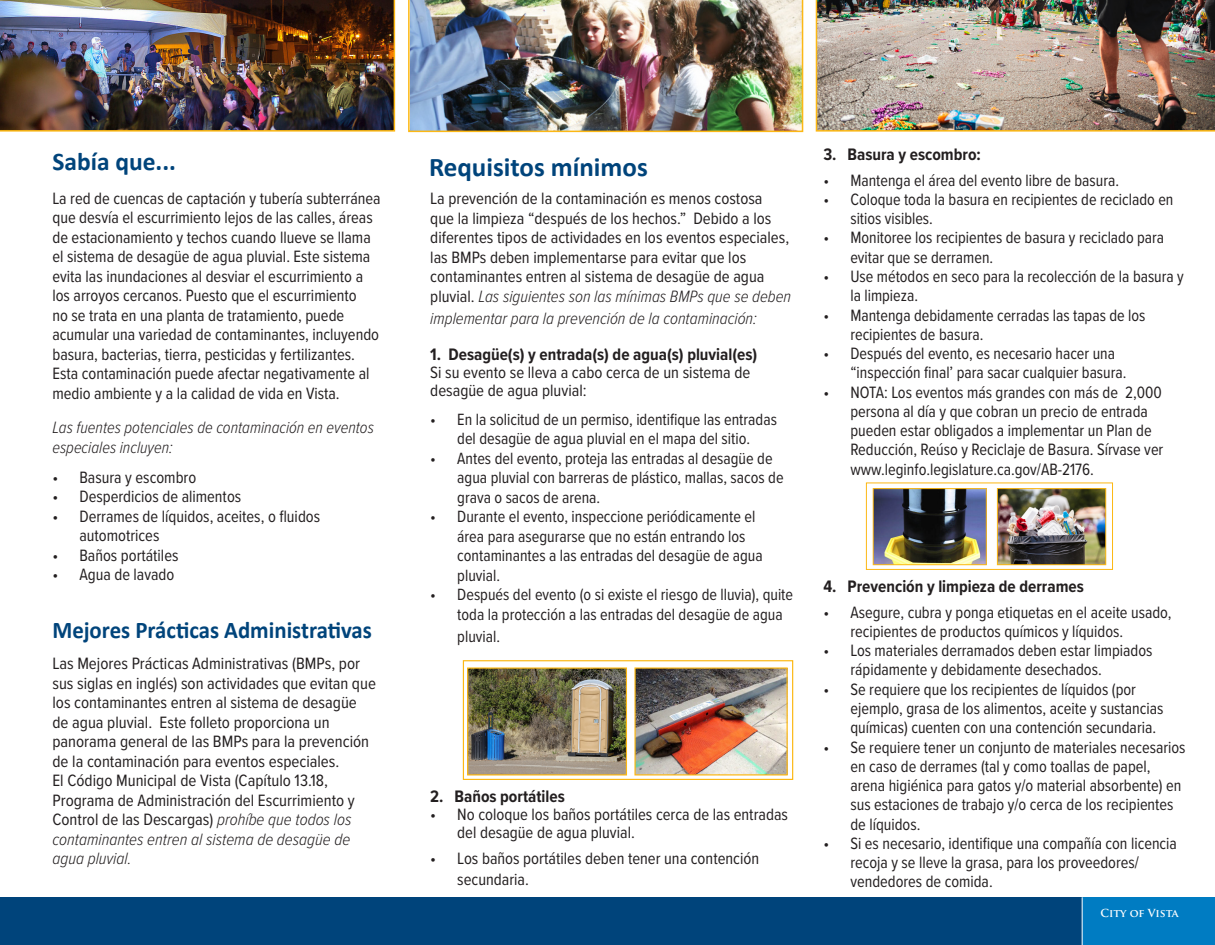
<style>
.page{position:relative;width:1215px;height:945px;background:#fff}
.page>*{position:absolute;margin:0;border:0;box-sizing:border-box;transform-origin:0 0}
.t1{font:700 27px "Calibri";color:#00447b}
.t2{font:700 25.5px "Calibri";color:#00447b}
.t3{font:700 24px "Calibri";color:#00447b;scale:.95 1}
.t4{font:700 17.25px "Proxima Nova Cond";color:#231f20}
.t5{font:17.1px/19.5px "Proxima Nova Cond";color:#231f20}
.t6{font:17.1px/19.4px "Proxima Nova Cond";color:#231f20;scale:.96 1}
.t7{font:17.1px/19.4px "Proxima Nova Cond";color:#231f20;scale:.95 1}
.t8{font:italic 300 17.1px/19.5px "Proxima Nova Cond";color:#231f20}
.t9{font:16.8px/19.5px "Proxima Nova Cond";color:#231f20;scale:.96 1}
.t10{font:700 10.8px "Trajan Pro";color:#fff}
.s1{font-weight:300;font-style:italic}
</style>
<div class="page">
<div style="left:0;top:904px;width:1215px;height:41px;background:#00447b"></div>
<img style="left:0;top:0;width:395px;height:132px">
<div style="left:0;top:897px;width:1196px;height:45px;background:#00447b"></div>
<div style="left:1083px;top:897px;width:132px;height:48px;background:#007cc2"></div>
<hr style="left:1082px;top:897px;width:1px;height:48px;background:#fff">
<img style="left:816px;top:0;width:399px;height:132px">
<img style="left:408px;top:0;width:395px;height:132px">
<img style="left:469px;top:669px;width:156px;height:105px">
<div style="left:467px;top:667px;width:160px;height:109px;border:1px solid #fcb814"></div>
<img style="left:636px;top:669px;width:150px;height:105px">
<div style="left:634px;top:667px;width:154px;height:109px;border:1px solid #fcb814"></div>
<div style="left:463px;top:660px;width:330px;height:120px;border:1px solid #fcb814"></div>
<img style="left:875px;top:490px;width:110px;height:73px">
<div style="left:873px;top:488px;width:114px;height:77px;border:1px solid #fcb814"></div>
<img style="left:999px;top:490px;width:105px;height:73px">
<div style="left:997px;top:488px;width:109px;height:77px;border:1px solid #fcb814"></div>
<div style="left:866px;top:483px;width:247px;height:87px;border:1px solid #fcb814"></div>
<p class="t2" style="left:52px;top:144px;width:125px">Sabía que...</p>
<p class="t5" style="left:52px;top:188px;width:330px">La red de cuencas de captación y tubería subterránea que desvía el escurrimiento lejos de las calles, áreas de estacionamiento y techos cuando llueve se llama el sistema de desagüe de agua pluvial. Este sistema evita las inundaciones al desviar el escurrimiento a los arroyos cercanos. Puesto que el escurrimiento<br>no se trata en una planta de tratamiento, puede acumular una variedad de contaminantes, incluyendo basura, bacterias, tierra, pesticidas y fertilizantes.<br>Esta contaminación puede afectar negativamente al medio ambiente y a la calidad de vida en Vista.</p>
<p class="t8" style="left:52px;top:417px;width:323px">Las fuentes potenciales de contaminación en eventos especiales incluyen:</p>
<p class="t5" style="left:52px;top:467px;width:145px">• Basura y escombro</p>
<p class="t5" style="left:52px;top:486px;width:190px">• Desperdicios de alimentos</p>
<p class="t5" style="left:79px;top:506px;width:242px;text-indent:-27px">• Derrames de líquidos, aceites, o fluidos automotrices</p>
<p class="t5" style="left:52px;top:545px;width:128px">• Baños portátiles</p>
<p class="t5" style="left:52px;top:564px;width:123px">• Agua de lavado</p>
<p class="t3" style="left:52px;top:613px;width:338px">Mejores Prácticas Administrativas</p>
<p class="t5" style="left:52px;top:653px;width:325px">Las Mejores Prácticas Administrativas (BMPs, por sus siglas en inglés) son actividades que evitan que los contaminantes entren al sistema de desagüe de agua pluvial. Este folleto proporciona un panorama general de las BMPs para la prevención de la contaminación para eventos especiales.<br>El Código Municipal de Vista (Capítulo 13.18, Programa de Administración del Escurrimiento y Control de las Descargas) <span class="s1">prohíbe que todos los contaminantes entren al sistema de desagüe de agua pluvial.</span></p>
<p class="t1" style="left:429px;top:148px;width:220px">Requisitos mínimos</p>
<p class="t5" style="left:430px;top:188px;width:362px">La prevención de la contaminación es menos costosa<br>que la limpieza “después de los hechos.” Debido a los diferentes tipos de actividades en los eventos especiales, las BMPs deben implementarse para evitar que los contaminantes entren al sistema de desagüe de agua pluvial. <span class="s1">Las siguientes son las mínimas BMPs que se deben</span></p>
<p class="t8" style="left:430px;top:307px;width:328px">implementar para la prevención de la contaminación:</p>
<p class="t4" style="left:430px;top:342px;width:329px">1. Desagüe(s) y entrada(s) de agua(s) pluvial(es)</p>
<p class="t5" style="left:430px;top:363px;width:322px;line-height:18px">Si su evento se lleva a cabo cerca de un sistema de desagüe de agua pluvial:</p>
<p class="t9" style="left:430px;top:409px;width:363px;text-align:center">• En la solicitud de un permiso, identifique las entradas del desagüe de agua pluvial en el mapa del sitio.</p>
<p class="t9" style="left:457px;top:448px;width:341px;text-indent:-27px">• Antes del evento, proteja las entradas al desagüe de agua pluvial con barreras de plástico, mallas, sacos de grava o sacos de arena.</p>
<p class="t9" style="left:457px;top:506px;width:320px;text-indent:-27px">• Durante el evento, inspeccione periódicamente el área para asegurarse que no están entrando los contaminantes a las entradas del desagüe de agua pluvial.</p>
<p class="t9" style="left:457px;top:584px;width:351px;text-indent:-27px">• Después del evento (o si existe el riesgo de lluvia), quite toda la protección a las entradas del desagüe de agua</p>
<p class="t9" style="left:457px;top:626px;width:46px">pluvial.</p>
<p class="t4" style="left:430px;top:784px;width:136px">2. Baños portátiles</p>
<p class="t5" style="left:457px;top:805px;width:332px;line-height:18px;text-indent:-27px">• No coloque los baños portátiles cerca de las entradas del desagüe de agua pluvial.</p>
<p class="t5" style="left:457px;top:846px;width:303px;line-height:21.8px;text-indent:-27px">• Los baños portátiles deben tener una contención secundaria.</p>
<p class="t4" style="left:823px;top:142px;width:159px">3. Basura y escombro:</p>
<p class="t7" style="left:823px;top:170px;width:313px">• Mantenga el área del evento libre de basura.</p>
<p class="t7" style="left:850px;top:189px;width:342px;text-indent:-27px">• Coloque toda la basura en recipientes de reciclado en sitios visibles.</p>
<p class="t7" style="left:850px;top:227px;width:332px;text-indent:-27px">• Monitoree los recipientes de basura y reciclado para evitar que se derramen.</p>
<p class="t7" style="left:850px;top:266px;width:353px;text-indent:-27px">• Use métodos en seco para la recolección de la basura y la limpieza.</p>
<p class="t7" style="left:850px;top:305px;width:312px;text-indent:-27px">• Mantenga debidamente cerradas las tapas de los recipientes de basura.</p>
<p class="t7" style="left:850px;top:343px;width:292px;text-indent:-27px">• Después del evento, es necesario hacer una “inspección final’ para sacar cualquier basura.</p>
<p class="t6" style="left:850px;top:382px;width:328px;text-indent:-27px">• NOTA: Los eventos más grandes con más de 2,000 persona al día y que cobran un precio de entrada pueden estar obligados a implementar un Plan de Reducción, Reúso y Reciclaje de Basura. Sírvase ver www.leginfo.legislature.ca.gov/AB-2176.</p>
<p class="t4" style="left:823px;top:574px;width:262px">4. Prevención y limpieza de derrames</p>
<p class="t6" style="left:850px;top:602px;width:336px;text-indent:-27px">• Asegure, cubra y ponga etiquetas en el aceite usado, recipientes de productos químicos y líquidos.</p>
<p class="t6" style="left:850px;top:640px;width:316px;text-indent:-27px">• Los materiales derramados deben estar limpiados rápidamente y debidamente desechados.</p>
<p class="t6" style="left:850px;top:679px;width:328px;text-indent:-27px">• Se requiere que los recipientes de líquidos (por ejemplo, grasa de los alimentos, aceite y sustancias químicas) cuenten con una contención secundaria.</p>
<p class="t6" style="left:850px;top:736px;width:351px;text-indent:-27px">• Se requiere tener un conjunto de materiales necesarios en caso de derrames (tal y como toallas de papel, arena higiénica para gatos y/o material absorbente) en sus estaciones de trabajo y/o cerca de los recipientes de líquidos.</p>
<p class="t6" style="left:850px;top:833px;width:342px;text-indent:-27px">• Si es necesario, identifique una compañía con licencia recoja y se lleve la grasa, para los proveedores/ vendedores de comida.</p>
<p class="t10" style="left:1100px;top:906px;width:80px">City of Vista</p>
<p class="t10" style="left:1112px;top:913px;width:80px">City of Vista</p>
</div>
